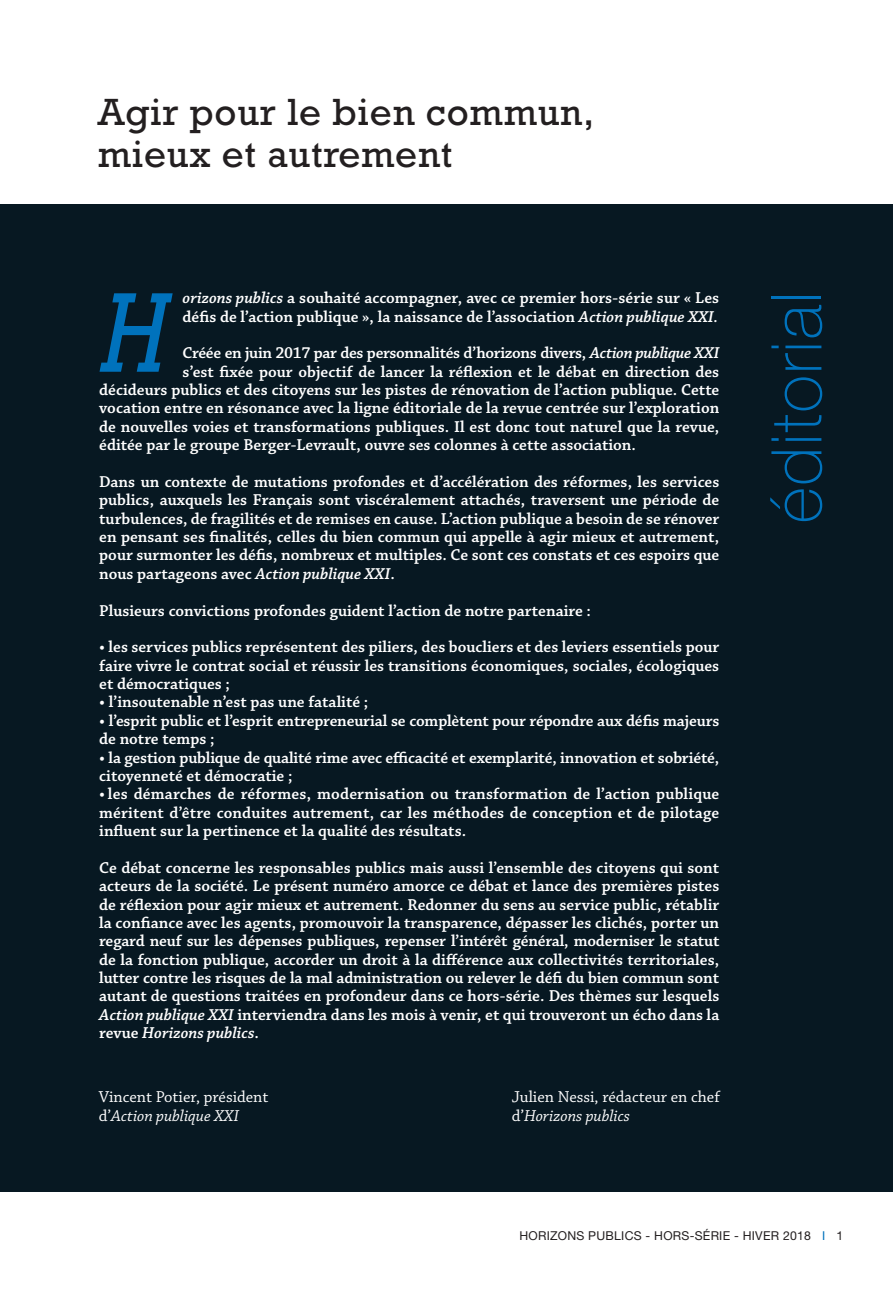
<style>
.page{position:relative;width:893px;height:1290px;background:#fff}
.page>*{position:absolute;margin:0;border:0;box-sizing:border-box;transform-origin:0 0}
.t1{font:italic 115.5px "Rockwell Std";color:#0072bc;scale:.85 1}
.t2{font:100 70px "Helvetica Neue LT Std";letter-spacing:.02em;color:#0072bc}
.t3{font:38.5px/42px "Rockwell Std";letter-spacing:.02em;color:#231f20}
.t4{font:600 16.62px/18.4px "Chaparral Pro";color:#fff;text-align:justify}
.t5{font:16.62px/18.4px "Chaparral Pro";color:#fff}
.t6{font:600 16.62px "Chaparral Pro";letter-spacing:-.02em;color:#fff}
.t7{font:12.25px "Helvetica Neue LT Std";letter-spacing:.02em;color:#231f20}
.s1{font-style:italic}
.s2{color:#0072bc}
</style>
<div class="page">
<div style="left:0;top:204px;width:893px;height:987px;background:#071822"></div>
<h3 class="t3" style="left:98px;top:91px;width:498px">Agir pour le bien commun, mieux et autrement</h3>
<p class="t4" style="left:183px;top:289px;width:538px"><span class="s1">orizons publics</span> a souhaité accompagner, avec ce premier hors-série sur « Les défis de l’action publique », la naissance de l’association <span class="s1">Action publique XXI.</span></p>
<p class="t6" style="left:183px;top:343px;width:538px">Créée en juin 2017 par des personnalités d’horizons divers, <span class="s1">Action publique XXI</span></p>
<p class="t4" style="left:183px;top:363px;width:538px">s’est fixée pour objectif de lancer la réflexion et le débat en direction des</p>
<p class="t4" style="left:99px;top:381px;width:622px">décideurs publics et des citoyens sur les pistes de rénovation de l’action publique. Cette</p>
<p class="t4" style="left:99px;top:399px;width:622px">vocation entre en résonance avec la ligne éditoriale de la revue centrée sur l’exploration</p>
<p class="t4" style="left:99px;top:418px;width:622px">de nouvelles voies et transformations publiques. Il est donc tout naturel que la revue,</p>
<p class="t4" style="left:99px;top:436px;width:538px">éditée par le groupe Berger-Levrault, ouvre ses colonnes à cette association.</p>
<p class="t4" style="left:99px;top:473px;width:622px">Dans un contexte de mutations profondes et d’accélération des réformes, les services publics, auxquels les Français sont viscéralement attachés, traversent une période de turbulences, de fragilités et de remises en cause. L’action publique a besoin de se rénover en pensant ses finalités, celles du bien commun qui appelle à agir mieux et autrement, pour surmonter les défis, nombreux et multiples. Ce sont ces constats et ces espoirs que nous partageons avec <span class="s1">Action publique XXI</span>.</p>
<p class="t4" style="left:99px;top:602px;width:493px">Plusieurs convictions profondes guident l’action de notre partenaire :</p>
<p class="t4" style="left:99px;top:638px;width:622px">• les services publics représentent des piliers, des boucliers et des leviers essentiels pour faire vivre le contrat social et réussir les transitions économiques, sociales, écologiques et démocratiques ;</p>
<p class="t4" style="left:99px;top:693px;width:271px">• l’insoutenable n’est pas une fatalité ;</p>
<p class="t4" style="left:99px;top:712px;width:622px">• l’esprit public et l’esprit entrepreneurial se complètent pour répondre aux défis majeurs de notre temps ;</p>
<p class="t4" style="left:99px;top:749px;width:622px">• la gestion publique de qualité rime avec efficacité et exemplarité, innovation et sobriété, citoyenneté et démocratie ;</p>
<p class="t4" style="left:99px;top:785px;width:622px">• les démarches de réformes, modernisation ou transformation de l’action publique méritent d’être conduites autrement, car les méthodes de conception et de pilotage influent sur la pertinence et la qualité des résultats.</p>
<p class="t4" style="left:99px;top:859px;width:622px">Ce débat concerne les responsables publics mais aussi l’ensemble des citoyens qui sont acteurs de la société. Le présent numéro amorce ce débat et lance des premières pistes de réflexion pour agir mieux et autrement. Redonner du sens au service public, rétablir la confiance avec les agents, promouvoir la transparence, dépasser les clichés, porter un regard neuf sur les dépenses publiques, repenser l’intérêt général, moderniser le statut de la fonction publique, accorder un droit à la différence aux collectivités territoriales, lutter contre les risques de la mal administration ou relever le défi du bien commun sont autant de questions traitées en profondeur dans ce hors-série. Des thèmes sur lesquels <span class="s1">Action publique XXI</span> interviendra dans les mois à venir, et qui trouveront un écho dans la revue <span class="s1">Horizons publics</span>.</p>
<h1 class="t1" style="left:99px;top:266px;width:80px">H</h1>
<p class="t5" style="left:99px;top:1088px;width:171px">Vincent Potier, président d’<span class="s1">Action publique XXI</span></p>
<p class="t5" style="left:512px;top:1088px;width:210px">Julien Nessi, rédacteur en chef d’<span class="s1">Horizons publics</span></p>
<h2 class="t2" style="left:756px;top:523px;width:233px;rotate:-90deg">éditorial</h2>
<p class="t7" style="left:519px;top:1228px;width:325px">HORIZONS PUBLICS - HORS-SÉRIE - HIVER 2018 <span class="s2">I</span> 1</p>
</div>
